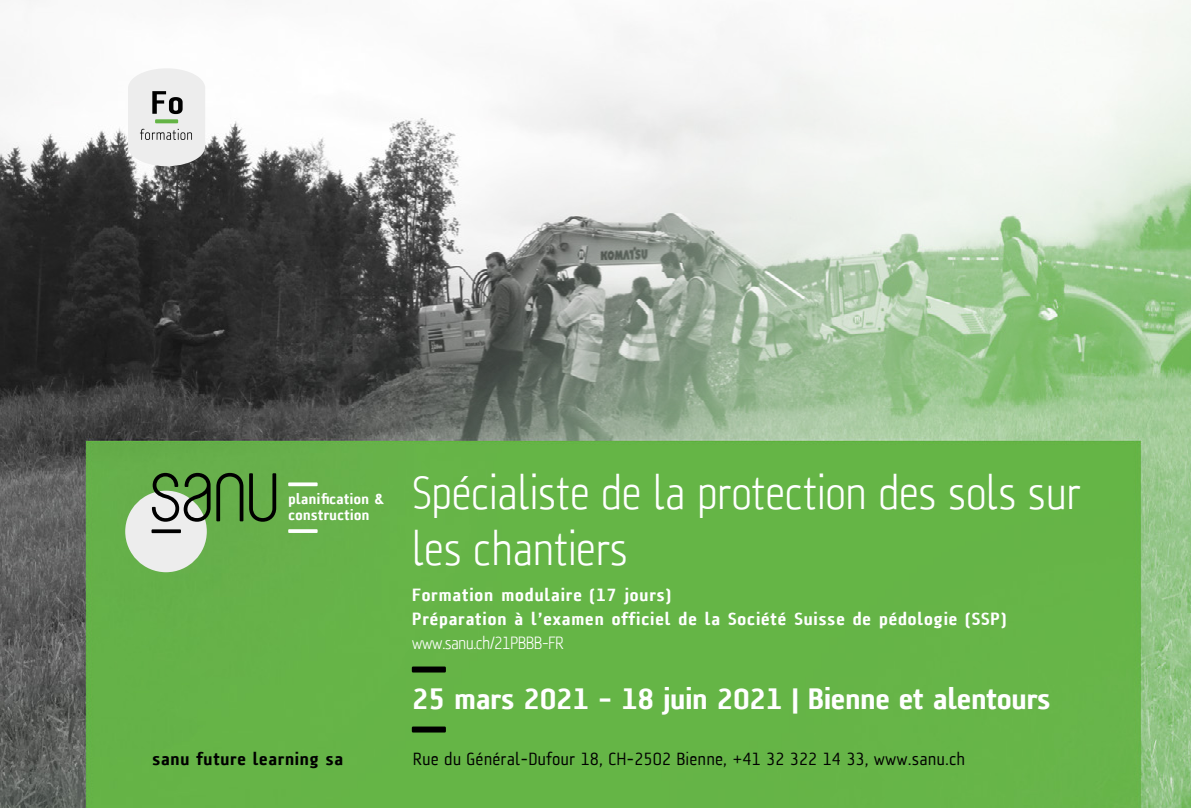
<style>
.page{position:relative;width:1191px;height:808px;background:#fff}
.page>*{position:absolute;margin:0;border:0;box-sizing:border-box;transform-origin:0 0}
.t1{font:300 48px/56px "A Asanu";letter-spacing:-.025em;color:#fff}
.t2{font:900 30px "A Asanu";letter-spacing:-.04em;color:#fff}
.t3{font:900 18px/24px "A Asanu";letter-spacing:.01em;color:#fff}
.t4{font:18px "A Asanu";color:#000}
.t5{font:300 18px "A Asanu";letter-spacing:-.05em;color:#fff}
.t6{font:900 18px "A Asanu";color:#000}
.t7{font:900 15px/16px "A Asanu";letter-spacing:-.015em;color:#fff}
</style>
<div class="page">
<img style="left:0;top:0;width:1191px;height:808px">
<div style="left:125px;top:491px;width:82px;height:81px;background:#ededed;border-radius:50%"></div>
<svg style="left:152px;top:473px;width:58px;height:49px"></svg>
<svg style="left:216px;top:473px;width:27px;height:48px"></svg>
<svg style="left:249px;top:473px;width:27px;height:49px"></svg>
<svg style="left:151px;top:529px;width:30px;height:4px"></svg>
<svg style="left:288px;top:529px;width:30px;height:4px"></svg>
<svg style="left:288px;top:482px;width:30px;height:4px"></svg>
<div style="left:412px;top:666px;width:34px;height:6px;background:#000"></div>
<div style="left:412px;top:726px;width:34px;height:6px;background:#000"></div>
<svg style="left:128px;top:68px;width:77px;height:98px;background:#dadbd9"></svg>
<p class="t7" style="left:288px;top:490px;width:98px">planification &amp; construction</p>
<h1 class="t1" style="left:412px;top:464px;width:671px">Spécialiste de la protection des sols sur les chantiers</h1>
<p class="t3" style="left:412px;top:582px;width:596px">Formation modulaire (17 jours)<br>Préparation à l’examen officiel de la Société Suisse de pédologie (SSP)</p>
<p class="t5" style="left:412px;top:633px;width:154px">www.sanu.ch/21PBBB-FR</p>
<h2 class="t2" style="left:412px;top:681px;width:641px">25 mars 2021 - 18 juin 2021 | Bienne et alentours</h2>
<p class="t6" style="left:152px;top:748px;width:193px">sanu future learning sa</p>
<p class="t4" style="left:413px;top:748px;width:554px">Rue du Général-Dufour 18, CH-2502 Bienne, +41 32 322 14 33, www.sanu.ch</p>
</div>
